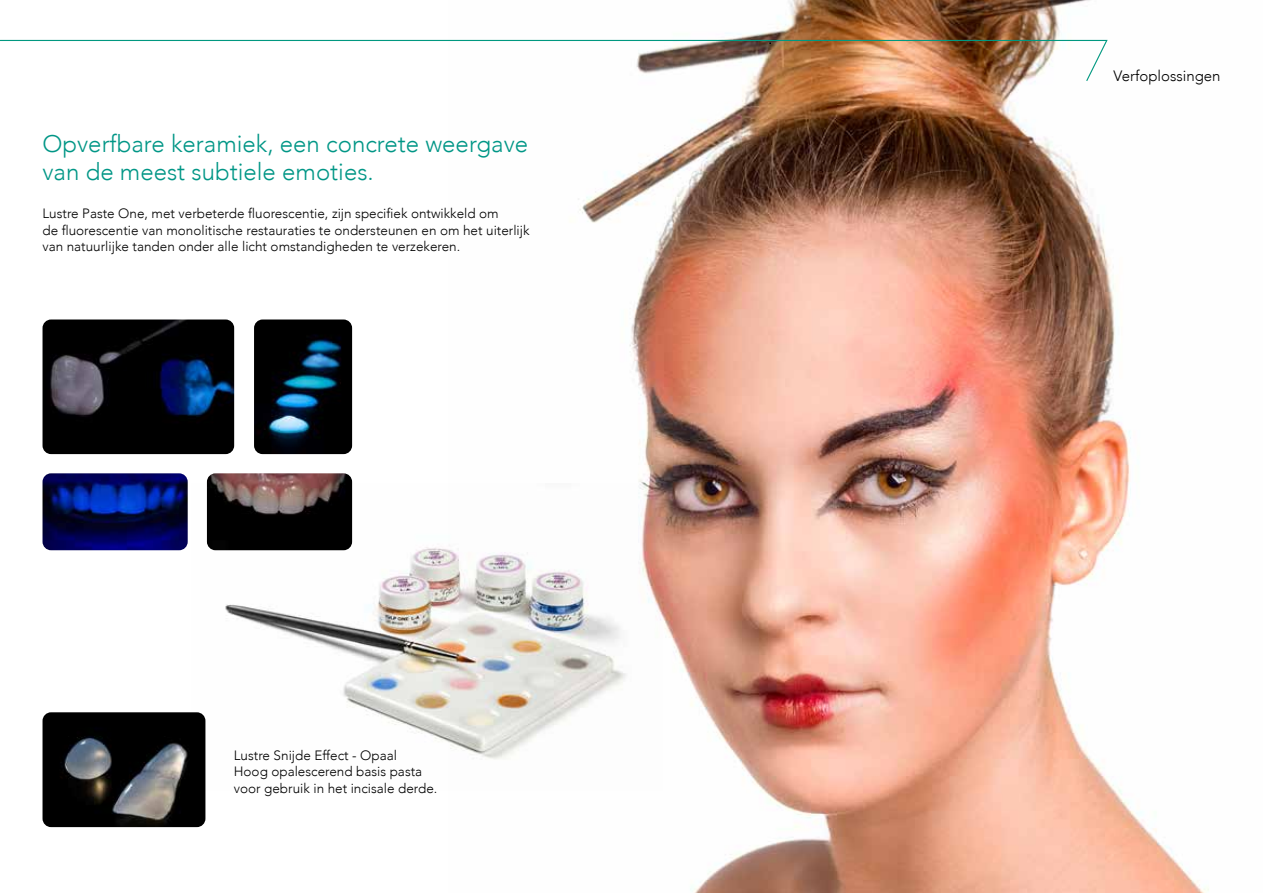
<style>
.page{position:relative;width:1263px;height:893px;background:#fff}
.page>*{position:absolute;margin:0;border:0;box-sizing:border-box;transform-origin:0 0}
.t1{font:300 24px/28.8px "Avenir";color:#009686}
.t2{font:300 15px "Avenir";color:#000}
.t3{font:300 13.5px/16.5px "Avenir";color:#000}
</style>
<div class="page">
<img style="left:578px;top:0;width:631px;height:893px">
<img style="left:205px;top:483px;width:458px;height:308px">
<img style="left:43px;top:319px;width:191px;height:135px">
<img style="left:207px;top:473px;width:145px;height:77px">
<img style="left:43px;top:473px;width:145px;height:77px">
<img style="left:254px;top:319px;width:98px;height:135px">
<img style="left:43px;top:712px;width:162px;height:115px">
<img style="left:0;top:39px;width:1108px;height:43px">
<h1 class="t1" style="left:43px;top:129px;width:487px">Opverfbare keramiek, een concrete weergave van de meest subtiele emoties.</h1>
<p class="t3" style="left:43px;top:206px;width:489px">Lustre Paste One, met verbeterde fluorescentie, zijn specifiek ontwikkeld om<br>de fluorescentie van monolitische restauraties te ondersteunen en om het uiterlijk van natuurlijke tanden onder alle licht omstandigheden te verzekeren.</p>
<p class="t3" style="left:234px;top:747px;width:205px">Lustre Snijde Effect - Opaal<br>Hoog opalescerend basis pasta voor gebruik in het incisale derde.</p>
<p class="t2" style="left:1113px;top:67px;width:108px">Verfoplossingen</p>
</div>
